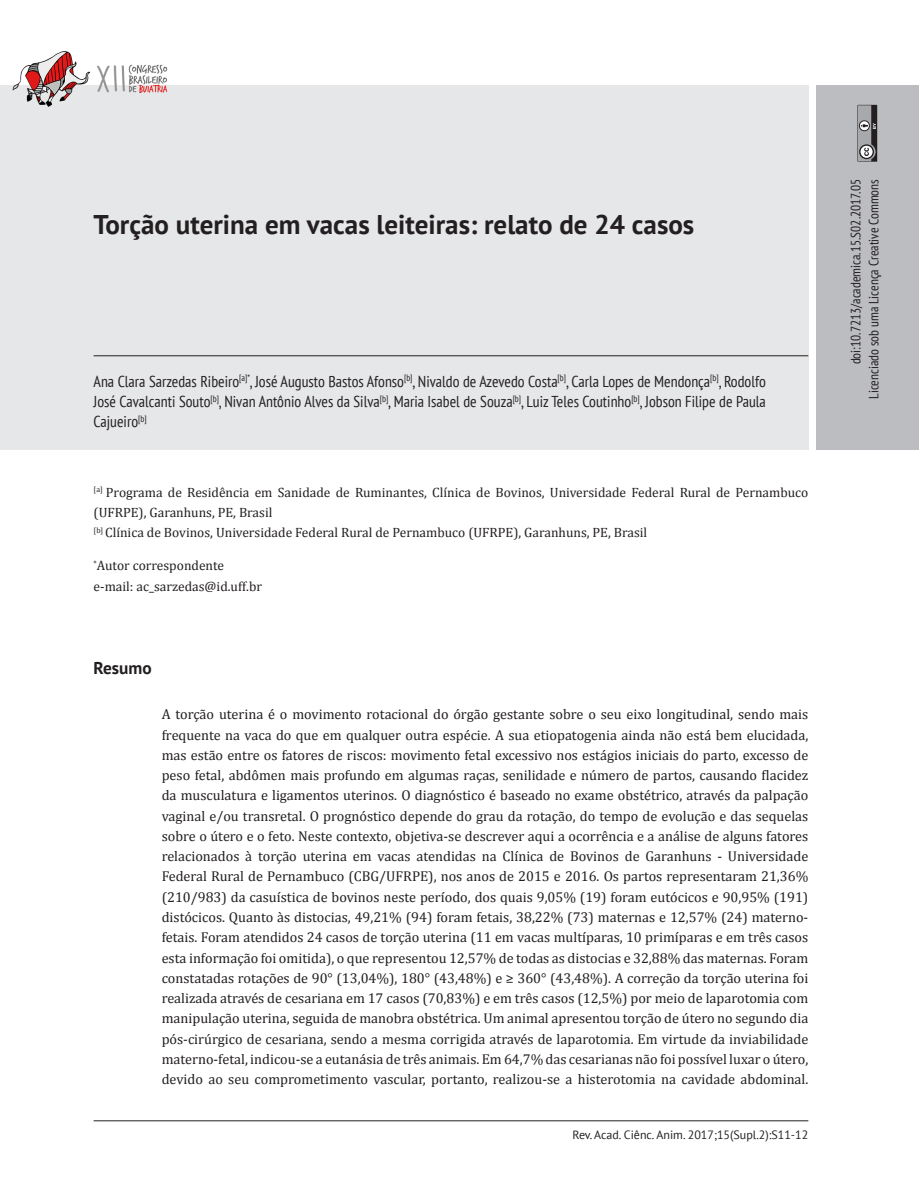
<style>
.page{position:relative;width:919px;height:1191px;background:#fff}
.page>*{position:absolute;margin:0;border:0;box-sizing:border-box;transform-origin:0 0}
.Título_Artigo{font:700 27px "PT Sans";color:#231f20}
.t1{font:700 17.25px "PT Sans";color:#231f20}
.Nomes_-_Autores{font:condensed 15.75px/20.2px "PT Sans";color:#231f20;text-align:justify}
.Texto_-_Resumo{font:14.25px/20.2px "Cambria";color:#231f20;text-align:justify}
.Corpo_de_texto_-_Rec{font:13.5px/20.2px "Cambria";color:#231f20}
.t2{font:condensed 13.5px/18px "PT Sans";color:#231f20;text-align:right}
.Rodapé{font:12px "PT Sans";color:#231f20}
</style>
<div class="page">
<hr style="left:94px;top:1120px;width:714px;height:1px;background:#231f20">
<div style="left:0;top:85px;width:808px;height:365px;background:#e6e7e9"></div>
<div style="left:816px;top:85px;width:102px;height:365px;background:#bcbdc0"></div>
<svg style="left:857px;top:105px;width:20px;height:57px"></svg>
<img style="left:12px;top:51px;width:156px;height:56px">
<hr style="left:94px;top:355px;width:714px;height:1px;background:#231f20">
<p class="Título_Artigo" style="left:94px;top:206px;width:602px">Torção uterina em vacas leiteiras: relato de 24 casos</p>
<p class="Nomes_-_Autores" style="left:94px;top:370px;width:673px">Ana Clara Sarzedas Ribeiro<sup>[a]*</sup>, José Augusto Bastos Afonso<sup>[b]</sup>, Nivaldo de Azevedo Costa<sup>[b]</sup>, Carla Lopes de Mendonça<sup>[b]</sup>, Rodolfo José Cavalcanti Souto<sup>[b]</sup>, Nivan Antônio Alves da Silva<sup>[b]</sup>, Maria Isabel de Souza<sup>[b]</sup>, Luiz Teles Coutinho<sup>[b]</sup>, Jobson Filipe de Paula Cajueiro<sup>[b]</sup></p>
<p class="Corpo_de_texto_-_Rec" style="left:94px;top:482px;width:716px"><sup>[a]</sup> Programa de Residência em Sanidade de Ruminantes, Clínica de Bovinos, Universidade Federal Rural de Pernambuco (UFRPE), Garanhuns, PE, Brasil</p>
<p class="Corpo_de_texto_-_Rec" style="left:94px;top:522px;width:555px"><sup>[b]</sup> Clínica de Bovinos, Universidade Federal Rural de Pernambuco (UFRPE), Garanhuns, PE, Brasil</p>
<p class="Corpo_de_texto_-_Rec" style="left:94px;top:555px;width:132px"><sup>*</sup>Autor correspondente</p>
<p class="Corpo_de_texto_-_Rec" style="left:94px;top:576px;width:170px">e-mail: ac_sarzedas@id.uff.br</p>
<p class="t1" style="left:94px;top:656px;width:60px">Resumo</p>
<p class="Texto_-_Resumo" style="left:162px;top:704px;width:648px">A torção uterina é o movimento rotacional do órgão gestante sobre o seu eixo longitudinal, sendo mais frequente na vaca do que em qualquer outra espécie. A sua etiopatogenia ainda não está bem elucidada, mas estão entre os fatores de riscos: movimento fetal excessivo nos estágios iniciais do parto, excesso de peso fetal, abdômen mais profundo em algumas raças, senilidade e número de partos, causando flacidez da musculatura e ligamentos uterinos. O diagnóstico é baseado no exame obstétrico, através da palpação vaginal e/ou transretal. O prognóstico depende do grau da rotação, do tempo de evolução e das sequelas sobre o útero e o feto. Neste contexto, objetiva-se descrever aqui a ocorrência e a análise de alguns fatores relacionados à torção uterina em vacas atendidas na Clínica de Bovinos de Garanhuns - Universidade Federal Rural de Pernambuco (CBG/UFRPE), nos anos de 2015 e 2016. Os partos representaram 21,36% (210/983) da casuística de bovinos neste período, dos quais 9,05% (19) foram eutócicos e 90,95% (191) distócicos. Quanto às distocias, 49,21% (94) foram fetais, 38,22% (73) maternas e 12,57% (24) materno&shy;fetais. Foram atendidos 24 casos de torção uterina (11 em vacas multíparas, 10 primíparas e em três casos esta informação foi omitida), o que representou 12,57% de todas as distocias e 32,88% das maternas. Foram constatadas rotações de 90° (13,04%), 180° (43,48%) e ≥ 360° (43,48%). A correção da torção uterina foi realizada através de cesariana em 17 casos (70,83%) e em três casos (12,5%) por meio de laparotomia com manipulação uterina, seguida de manobra obstétrica. Um animal apresentou torção de útero no segundo dia pós-cirúrgico de cesariana, sendo a mesma corrigida através de laparotomia. Em virtude da inviabilidade materno-fetal, indicou-se a eutanásia de três animais. Em 64,7% das cesarianas não foi possível luxar o útero, devido ao seu comprometimento vascular, portanto, realizou-se a histerotomia na cavidade abdominal.</p>
<p class="Rodapé" style="left:572px;top:1126px;width:237px">Rev. Acad. Ciênc. Anim. 2017;15(Supl.2):S11-12</p>
<p class="t2" style="left:846px;top:399px;width:221px;rotate:-90deg">doi:10.7213/academica.15.S02.2017.05<br>Licenciado sob uma Licença Creative Commons</p>
</div>
